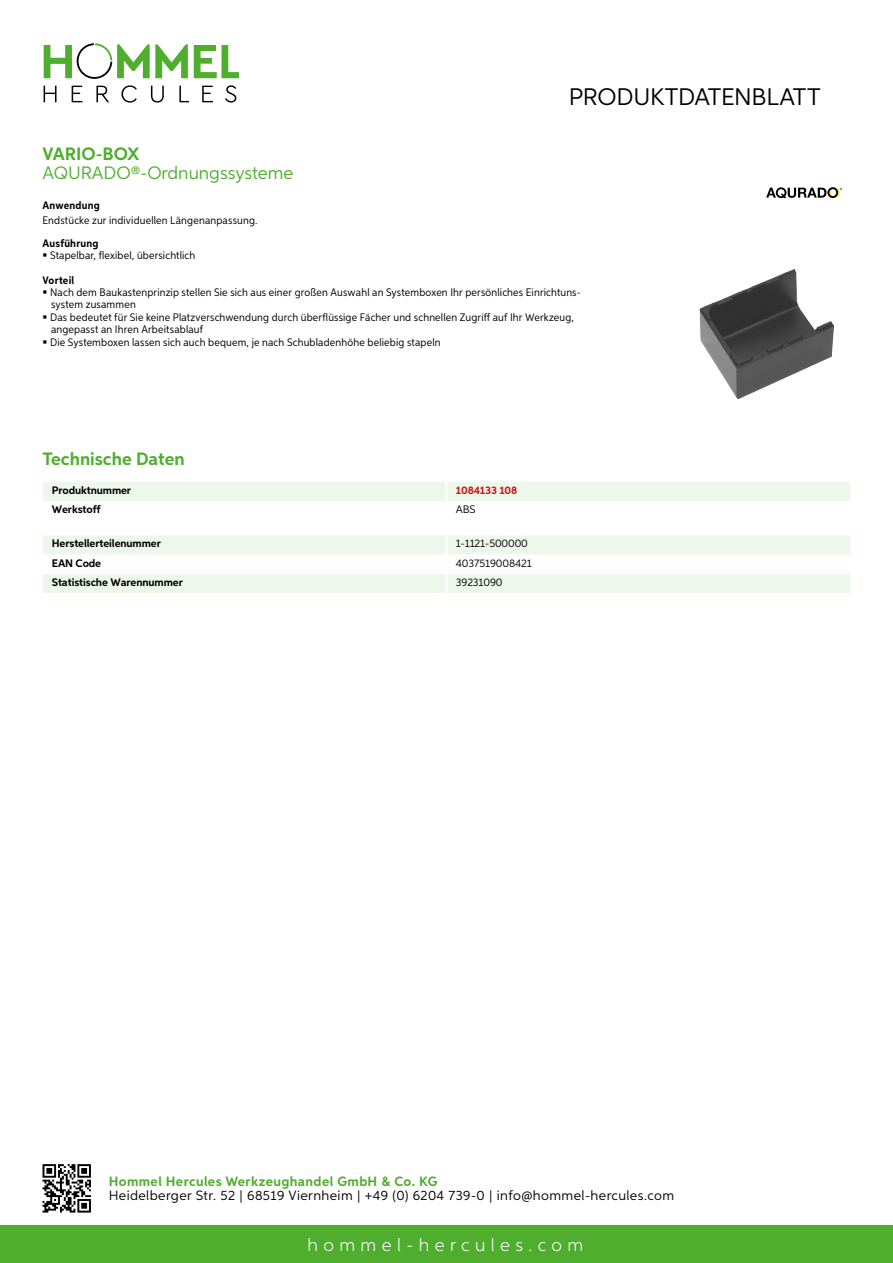
<style>
.page{position:relative;width:893px;height:1263px;background:#fff}
.page>*{position:absolute;margin:0;border:0;box-sizing:border-box;transform-origin:0 0}
.t1{font:24px "Aspira";letter-spacing:-.01em;color:#000}
.t2{font:700 18px "Aspira";color:#50ae2f}
.t3{font:18px "Aspira";color:#50ae2f}
.t4{font:300 18px "Aspira";letter-spacing:.3em;color:#fff}
.t5{font:13.5px "Aspira";letter-spacing:.03em;color:#000}
.t6{font:700 13.5px "Aspira";letter-spacing:.03em;color:#50ae2f}
.t7{font:10.95px/12.5px "Aspira Nar";letter-spacing:.015em;color:#000}
.t8{font:700 10.95px "Aspira";letter-spacing:-.01em;color:#000}
.t9{font:10.95px "Aspira";letter-spacing:-.01em;color:#000}
.t10{font:700 10.95px "Aspira Nar";letter-spacing:.02em;color:#000}
.t11{font:700 10.95px "Aspira";letter-spacing:-.01em;color:#cd1013}
</style>
<div class="page">
<div style="left:0;top:1226px;width:893px;height:37px;background:#50ae2f"></div>
<svg style="left:43px;top:1164px;width:48px;height:48px"></svg>
<svg style="left:194px;top:45px;width:45px;height:33px"></svg>
<svg style="left:44px;top:43px;width:144px;height:36px"></svg>
<svg style="left:44px;top:86px;width:13px;height:16px"></svg>
<svg style="left:72px;top:86px;width:10px;height:16px"></svg>
<svg style="left:96px;top:86px;width:13px;height:16px"></svg>
<svg style="left:121px;top:85px;width:16px;height:18px"></svg>
<svg style="left:151px;top:86px;width:13px;height:17px"></svg>
<svg style="left:179px;top:86px;width:10px;height:16px"></svg>
<svg style="left:202px;top:86px;width:11px;height:16px"></svg>
<svg style="left:225px;top:85px;width:11px;height:18px"></svg>
<div style="left:43px;top:482px;width:807px;height:19px;background:#eef7eb"></div>
<svg style="left:43px;top:536px;width:807px;height:57px"></svg>
<hr style="left:445px;top:574px;width:3px;height:19px;background:#fff">
<img style="left:700px;top:269px;width:134px;height:130px">
<svg style="left:766px;top:187px;width:76px;height:11px"></svg>
<h1 class="t1" style="left:569px;top:82px;width:253px">Produktdatenblatt</h1>
<h2 class="t2" style="left:43px;top:142px;width:98px">VARIO-BOX</h2>
<h2 class="t3" style="left:43px;top:162px;width:39px">AQURADO</h2>
<h2 class="t3" style="left:131px;top:162px;width:164px">®-Ordnungssysteme</h2>
<p class="t10" style="left:43px;top:199px;width:59px">Anwendung</p>
<p class="t7" style="left:43px;top:214px;width:216px">Endstücke zur individuellen Längenanpassung.</p>
<p class="t10" style="left:43px;top:236px;width:58px">Ausführung</p>
<p class="t7" style="left:50px;top:249px;width:147px">Stapelbar, flexibel, übersichtlich</p>
<p class="t10" style="left:43px;top:273px;width:33px">Vorteil</p>
<p class="t7" style="left:50px;top:286px;width:532px">Nach dem Baukastenprinzip stellen Sie sich aus einer großen Auswahl an Systemboxen Ihr persönliches Einrichtuns&shy;system zusammen<br>Das bedeutet für Sie keine Platzverschwendung durch überflüssige Fächer und schnellen Zugriff auf Ihr Werkzeug, angepasst an Ihren Arbeitsablauf<br>Die Systemboxen lassen sich auch bequem, je nach Schubladenhöhe beliebig stapeln</p>
<h2 class="t2" style="left:43px;top:448px;width:144px">Technische Daten</h2>
<p class="t8" style="left:52px;top:483px;width:81px">Produktnummer</p>
<p class="t11" style="left:456px;top:483px;width:63px">1084133 108</p>
<p class="t8" style="left:52px;top:502px;width:50px">Werkstoff</p>
<p class="t9" style="left:456px;top:502px;width:21px">AB S</p>
<p class="t8" style="left:52px;top:537px;width:111px">Herstellerteilenummer</p>
<p class="t9" style="left:456px;top:537px;width:74px">1-1121-500000</p>
<p class="t8" style="left:52px;top:556px;width:51px">EAN Code</p>
<p class="t9" style="left:456px;top:556px;width:77px">4037519008421</p>
<p class="t8" style="left:52px;top:575px;width:132px">Statistische Warennummer</p>
<p class="t9" style="left:456px;top:575px;width:48px">39231090</p>
<p class="t6" style="left:109px;top:1172px;width:330px">Hommel Hercules Werkzeughandel GmbH &amp; Co. KG</p>
<p class="t5" style="left:109px;top:1187px;width:567px">Heidelberger Str. 52 | 68519 Viernheim | +49 (0) 6204 739-0 | info@hommel-hercules.com</p>
<h2 class="t4" style="left:307px;top:1234px;width:277px">hommel-hercules.com</h2>
</div>
